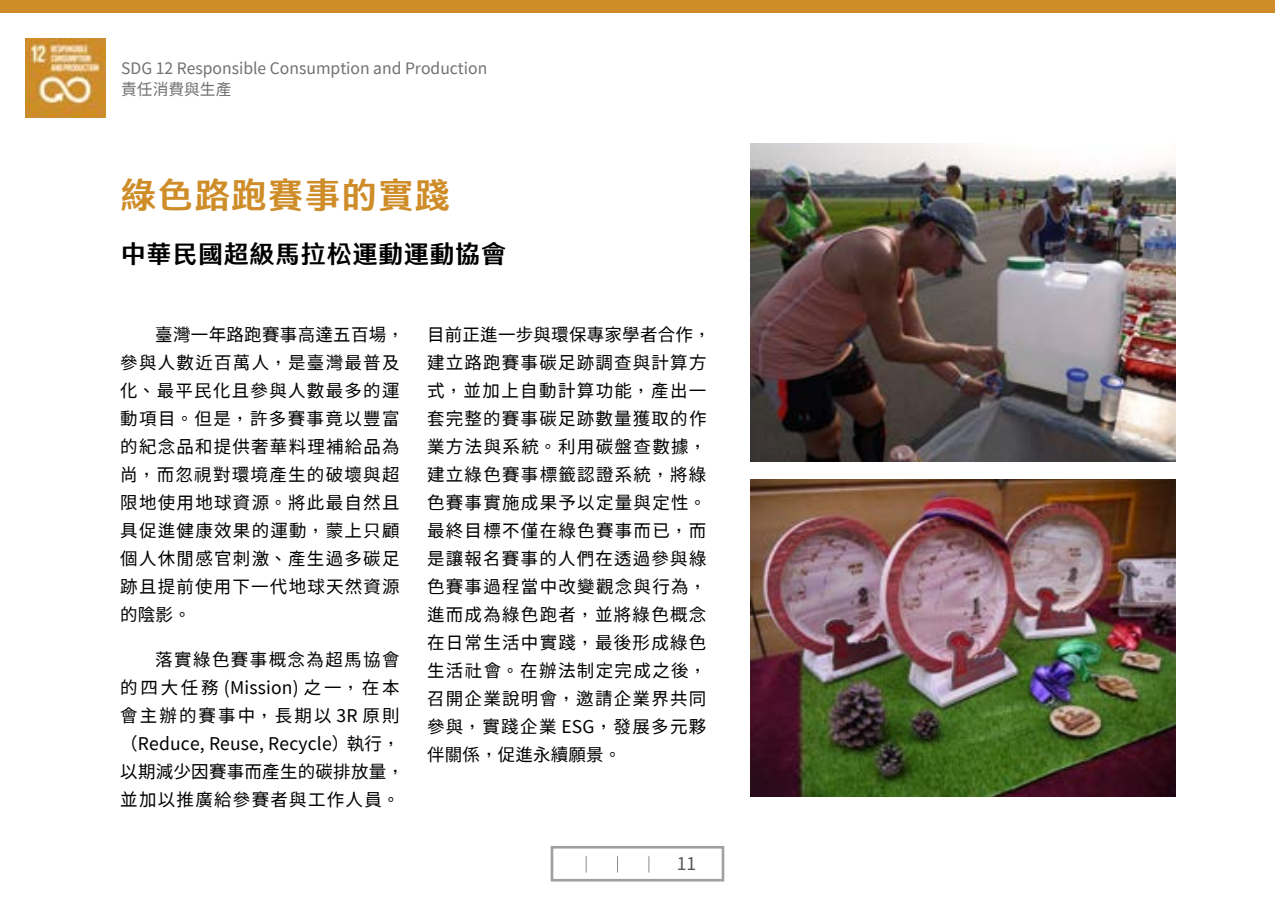
<style>
.page{position:relative;width:1275px;height:903px;background:#fff}
.page>*{position:absolute;margin:0;border:0;box-sizing:border-box;transform-origin:0 0}
.t1{font:800 35px "AR Fang Xin Shu H7 B5 Std";letter-spacing:.05em;color:#ce8d29}
.t2{font:800 24.5px "AR Fang Xin Shu H7 B5 Std";letter-spacing:.05em;color:#000}
.t3{font:17.5px/28px "Taipei Sans TC Beta";letter-spacing:.075em;color:#000}
.t4{font:17.5px "Taipei Sans TC Beta";color:#595757}
.t5{font:15.75px/21px "Taipei Sans TC Beta";color:#727171}
</style>
<div class="page">
<div style="left:0;top:0;width:1275px;height:12px;background:#ce8d29"></div>
<img style="left:26px;top:38px;width:79px;height:80px">
<div style="left:551px;top:846px;width:173px;height:35px;border:3px solid #9fa0a0"></div>
<svg style="left:649px;top:856px;width:1px;height:16px"></svg>
<svg style="left:617px;top:856px;width:1px;height:16px"></svg>
<svg style="left:586px;top:856px;width:1px;height:16px"></svg>
<img style="left:751px;top:144px;width:425px;height:317px">
<img style="left:751px;top:479px;width:425px;height:318px">
<p class="t5" style="left:121px;top:58px;width:368px">SDG 12 Responsible Consumption and Production責任消費與生產</p>
<h1 class="t1" style="left:121px;top:177px;width:331px">綠色路跑賽事的實踐</h1>
<h2 class="t2" style="left:121px;top:241px;width:386px">中華民國超級馬拉松運動運動協會</h2>
<p class="t3" style="left:120px;top:321px;width:285px;text-indent:35px">臺灣一年路跑賽事高達五百場，參與人數近百萬人，是臺灣最普及化、最平民化且參與人數最多的運動項目。但是，許多賽事竟以豐富的紀念品和提供奢華料理補給品為尚，而忽視對環境產生的破壞與超限地使用地球資源。將此最自然且具促進健康效果的運動，蒙上只顧個人休閒感官刺激、產生過多碳足跡且提前使用下一代地球天然資源的陰影。</p>
<p class="t3" style="left:120px;top:646px;width:285px;text-indent:35px">落實綠色賽事概念為超馬協會的四大任務 (Mission) 之一，在本會主辦的賽事中，長期以 3R 原則（Reduce, Reuse, Recycle）執行，以期減少因賽事而產生的碳排放量，並加以推廣給參賽者與工作人員。</p>
<p class="t3" style="left:427px;top:321px;width:285px">目前正進一步與環保專家學者合作，建立路跑賽事碳足跡調查與計算方式，並加上自動計算功能，產出一套完整的賽事碳足跡數量獲取的作業方法與系統。利用碳盤查數據，建立綠色賽事標籤認證系統，將綠色賽事實施成果予以定量與定性。最終目標不僅在綠色賽事而已，而是讓報名賽事的人們在透過參與綠色賽事過程當中改變觀念與行為，進而成為綠色跑者，並將綠色概念在日常生活中實踐，最後形成綠色生活社會。在辦法制定完成之後，召開企業說明會，邀請企業界共同參與，實踐企業 ESG，發展多元夥伴關係，促進永續願景。</p>
<p class="t4" style="left:677px;top:854px;width:21px">11</p>
</div>
